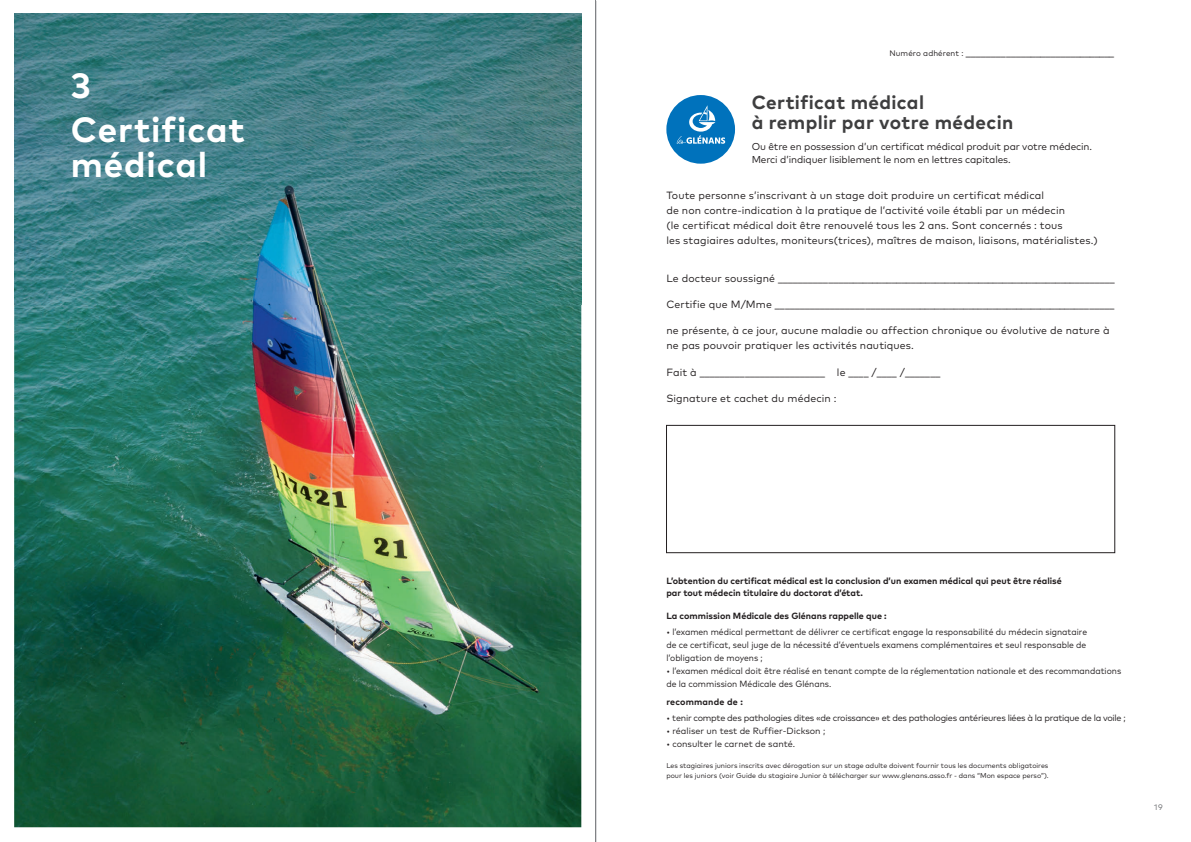
<style>
.page{position:relative;width:1191px;height:842px;background:#fff}
.page>*{position:absolute;margin:0;border:0;box-sizing:border-box;transform-origin:0 0}
.t1{font:700 35px/43.5px "Mark Pro";letter-spacing:.025em;color:#fff}
.t2{font:700 19px/20px "Mark Pro";letter-spacing:.02em;color:#3e3e3f}
.t3{font:10.5px/15px "Mark Pro";letter-spacing:.01em;color:#231f20}
.t4{font:10px/13px "Mark Pro";letter-spacing:-.01em;color:#231f20}
.t5{font:9px/13px "Mark Pro";color:#231f20;text-align:justify;scale:.95 1}
.t6{font:700 9px/12px "Mark Pro";color:#231f20}
.t7{font:9px "Mark Pro";letter-spacing:-.03em;color:#231f20;scale:.95 1}
.t8{font:700 9px "Mark Pro";letter-spacing:.02em;color:#231f20}
.t9{font:8px "Mark Pro";color:#6c6d70}
.t10{font:7px/10px "Mark Pro";color:#231f20}
.s1{font-size:8px}
</style>
<div class="page">
<img style="left:14px;top:13px;width:567px;height:814px">
<img style="left:14px;top:14px;width:567px;height:291px">
<div style="left:666px;top:425px;width:448px;height:128px;border:1px solid #231f20"></div>
<hr style="left:596px;top:1px;width:1px;height:841px;background:#a8a9ad">
<div style="left:666px;top:95px;width:69px;height:69px;background:#0072bc;border-radius:50%"></div>
<svg style="left:676px;top:105px;width:49px;height:39px"></svg>
<hr style="left:595px;top:0;width:1px;height:842px;background:#808285">
<h1 class="t1" style="left:71px;top:61px;width:175px">3<br>Certificat</h1>
<h1 class="t1" style="left:71px;top:140px;width:138px">médical</h1>
<p class="t3" style="left:889px;top:44px;width:226px"><span class="s1">Numéro adhérent :</span> ______________________________</p>
<h2 class="t2" style="left:751px;top:90px;width:263px">Certificat médical<br>à remplir par votre médecin</h2>
<p class="t4" style="left:751px;top:139px;width:342px">Ou être en possession d’un certificat médical produit par votre médecin.<br>Merci d’indiquer lisiblement le nom en lettres capitales.</p>
<p class="t3" style="left:666px;top:187px;width:433px">Toute personne s’inscrivant à un stage doit produire un certificat médical<br>de non contre-indication à la pratique de l’activité voile établi par un médecin<br>(le certificat médical doit être renouvelé tous les 2 ans. Sont concernés : tous<br>les stagiaires adultes, moniteurs(trices), maîtres de maison, liaisons, matérialistes.)</p>
<p class="t3" style="left:666px;top:270px;width:450px">Le docteur soussigné _____________________________________________________________________</p>
<p class="t3" style="left:666px;top:296px;width:449px">Certifie que M/Mme _____________________________________________________________________</p>
<p class="t3" style="left:666px;top:322px;width:445px">ne présente, à ce jour, aucune maladie ou affection chronique ou évolutive de nature à ne pas pouvoir pratiquer les activités nautiques.</p>
<p class="t3" style="left:666px;top:364px;width:275px">Fait à _________________________ le ____ /____ /_______</p>
<p class="t3" style="left:666px;top:390px;width:172px">Signature et cachet du médecin :</p>
<p class="t6" style="left:666px;top:574px;width:397px">L’obtention du certificat médical est la conclusion d’un examen médical qui peut être réalisé par tout médecin titulaire du doctorat d’état.</p>
<p class="t6" style="left:666px;top:609px;width:222px">La commission Médicale des Glénans rappelle que :</p>
<p class="t5" style="left:666px;top:625px;width:444px">• l’examen médical permettant de délivrer ce certificat engage la responsabilité du médecin signataire de ce certificat, seul juge de la nécessité d’éventuels examens complémentaires et seul responsable de l’obligation de moyens ;</p>
<p class="t5" style="left:666px;top:664px;width:480px">• l’examen médical doit être réalisé en tenant compte de la réglementation nationale et des recommandations de la commission Médicale des Glénans.</p>
<p class="t8" style="left:666px;top:695px;width:78px">recommande de :</p>
<p class="t7" style="left:666px;top:711px;width:485px">• tenir compte des pathologies dites «de croissance» et des pathologies antérieures liées à la pratique de la voile ;</p>
<p class="t5" style="left:666px;top:723px;width:169px">• réaliser un test de Ruffier-Dickson ;</p>
<p class="t5" style="left:666px;top:736px;width:137px">• consulter le carnet de santé.</p>
<p class="t10" style="left:666px;top:760px;width:384px">Les stagiaires juniors inscrits avec dérogation sur un stage adulte doivent fournir tous les documents obligatoires pour les juniors (voir Guide du stagiaire Junior à télécharger sur www.glenans.asso.fr - dans “Mon espace perso”).</p>
<p class="t9" style="left:1154px;top:801px;width:10px">19</p>
</div>
